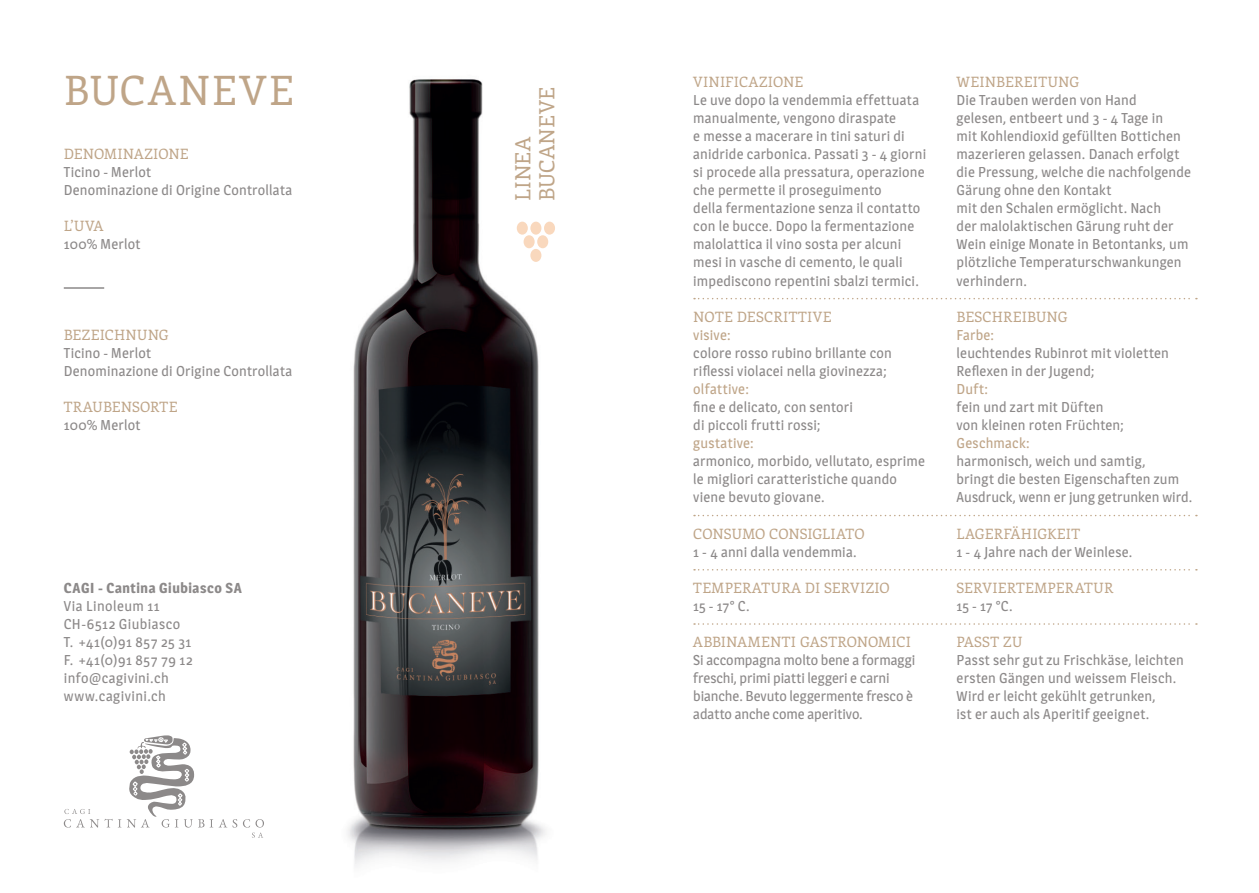
<style>
.page{position:relative;width:1259px;height:893px;background:#fff}
.page>*{position:absolute;margin:0;border:0;box-sizing:border-box;transform-origin:0 0}
.t1{font:40.5px "Enriqueta";letter-spacing:.06em;color:#bfa588}
.t2{font:21px "Enriqueta";letter-spacing:.01em;color:#bfa588}
.t3{font:14.25px/18px "Magra";letter-spacing:.015em;color:#8c8989}
.t4{font:14.25px "Enriqueta";letter-spacing:.015em;color:#bfa588}
.t5{font:14.25px/18px "Magra";letter-spacing:-.005em;color:#8c8989}
.t6{font:14.25px "Magra";letter-spacing:.02em;color:#bfa588}
.t7{font:700 14.25px "Magra";letter-spacing:.035em;color:#8c8989}
</style>
<div class="page">
<img style="left:347px;top:79px;width:208px;height:787px">
<svg style="left:64px;top:735px;width:200px;height:103px"></svg>
<hr style="left:64px;top:287px;width:40px;height:2px;background:#8c8989">
<svg style="left:694px;top:298px;width:503px;height:1px"></svg>
<svg style="left:694px;top:515px;width:503px;height:1px"></svg>
<svg style="left:694px;top:569px;width:503px;height:1px"></svg>
<svg style="left:694px;top:623px;width:503px;height:2px"></svg>
<div style="left:517px;top:222px;width:11px;height:13px;background:#f9d8bd;border-radius:50%"></div>
<div style="left:530px;top:222px;width:11px;height:13px;background:#f9d8bd;border-radius:50%"></div>
<div style="left:544px;top:222px;width:11px;height:13px;background:#f9d8bd;border-radius:50%"></div>
<div style="left:523px;top:235px;width:11px;height:13px;background:#f9d8bd;border-radius:50%"></div>
<div style="left:537px;top:235px;width:11px;height:13px;background:#f9d8bd;border-radius:50%"></div>
<div style="left:530px;top:249px;width:11px;height:13px;background:#f9d8bd;border-radius:50%"></div>
<p class="t1" style="left:64px;top:62px;width:232px">BUCANEVE</p>
<p class="t4" style="left:693px;top:72px;width:112px">VINIFICAZIONE</p>
<p class="t2" style="left:532px;top:201px;width:115px;rotate:-90deg">BUCANEVE</p>
<p class="t3" style="left:693px;top:91px;width:234px">Le uve dopo la vendemmia effettuata manualmente, vengono diraspate<br>e messe a macerare in tini saturi di anidride carbonica. Passati 3 - 4 giorni si procede alla pressatura, operazione che permette il proseguimento</p>
<p class="t3" style="left:693px;top:199px;width:228px">della fermentazione senza il contatto con le bucce. Dopo la fermentazione malolattica il vino sosta per alcuni mesi in vasche di cemento, le quali impediscono repentini sbalzi termici.</p>
<p class="t4" style="left:693px;top:307px;width:140px">NOTE DESCRITTIVE</p>
<p class="t6" style="left:693px;top:326px;width:39px">visive:</p>
<p class="t3" style="left:693px;top:344px;width:200px">colore rosso rubino brillante con riflessi violacei nella giovinezza;</p>
<p class="t6" style="left:693px;top:381px;width:57px">olfattive:</p>
<p class="t3" style="left:693px;top:398px;width:161px">fine e delicato, con sentori</p>
<p class="t3" style="left:693px;top:416px;width:129px">di piccoli frutti rossi;</p>
<p class="t6" style="left:693px;top:435px;width:62px">gustative:</p>
<p class="t3" style="left:693px;top:452px;width:233px">armonico, morbido, vellutato, esprime le migliori caratteristiche quando viene bevuto giovane.</p>
<p class="t4" style="left:693px;top:523px;width:173px">CONSUMO CONSIGLIATO</p>
<p class="t3" style="left:693px;top:543px;width:165px">1 - 4 anni dalla vendemmia.</p>
<p class="t4" style="left:693px;top:578px;width:198px">TEMPERATURA DI SERVIZIO</p>
<p class="t3" style="left:693px;top:597px;width:58px">15 - 17° C.</p>
<p class="t4" style="left:693px;top:632px;width:219px">ABBINAMENTI GASTRONOMICI</p>
<p class="t5" style="left:693px;top:651px;width:223px">Si accompagna molto bene a formaggi freschi, primi piatti leggeri e carni bianche. Bevuto leggermente fresco è adatto anche come aperitivo.</p>
<p class="t2" style="left:508px;top:201px;width:66px;rotate:-90deg">LINEA</p>
<p class="t4" style="left:64px;top:144px;width:126px">DENOMINAZIONE</p>
<p class="t3" style="left:64px;top:163px;width:89px">Ticino - Merlot</p>
<p class="t3" style="left:64px;top:181px;width:230px">Denominazione di Origine Controllata</p>
<p class="t4" style="left:64px;top:216px;width:41px">L’UVA</p>
<p class="t3" style="left:64px;top:235px;width:78px">100% Merlot</p>
<p class="t4" style="left:64px;top:325px;width:106px">BEZEICHNUNG</p>
<p class="t3" style="left:64px;top:344px;width:89px">Ticino - Merlot</p>
<p class="t3" style="left:64px;top:362px;width:230px">Denominazione di Origine Controllata</p>
<p class="t4" style="left:64px;top:397px;width:115px">TRAUBENSORTE</p>
<p class="t3" style="left:64px;top:416px;width:78px">100% Merlot</p>
<p class="t7" style="left:64px;top:579px;width:179px">CAGI - Cantina Giubiasco SA</p>
<p class="t3" style="left:64px;top:597px;width:130px">Via Linoleum 11<br>CH-6512 Giubiasco<br>T. +41(0)91 857 25 31<br>F. +41(0)91 857 79 12 info@cagivini.ch www.cagivini.ch</p>
<p class="t4" style="left:956px;top:72px;width:124px">WEINBEREITUNG</p>
<p class="t3" style="left:956px;top:91px;width:182px">Die Trauben werden von Hand</p>
<p class="t3" style="left:956px;top:109px;width:208px">gelesen, entbeert und 3 - 4 Tage in</p>
<p class="t3" style="left:956px;top:127px;width:236px">mit Kohlendioxid gefüllten Bottichen mazerieren gelassen. Danach erfolgt die Pressung, welche die nachfolgende Gärung ohne den Kontakt</p>
<p class="t3" style="left:956px;top:199px;width:233px">mit den Schalen ermöglicht. Nach<br>der malolaktischen Gärung ruht der<br>Wein einige Monate in Betontanks, um plötzliche Temperaturschwankungen verhindern.</p>
<p class="t4" style="left:956px;top:307px;width:112px">BESCHREIBUNG</p>
<p class="t6" style="left:956px;top:326px;width:39px">Farbe:</p>
<p class="t3" style="left:956px;top:344px;width:214px">leuchtendes Rubinrot mit violetten<br>Reflexen in der Jugend;</p>
<p class="t6" style="left:956px;top:381px;width:33px">Duft:</p>
<p class="t3" style="left:956px;top:398px;width:149px">fein und zart mit Düften</p>
<p class="t3" style="left:956px;top:416px;width:169px">von kleinen roten Früchten;</p>
<p class="t6" style="left:956px;top:435px;width:75px">Geschmack:</p>
<p class="t3" style="left:956px;top:452px;width:237px">harmonisch, weich und samtig,<br>bringt die besten Eigenschaften zum<br>Ausdruck, wenn er jung getrunken wird.</p>
<p class="t4" style="left:956px;top:523px;width:125px">LAGERFÄHIGKEIT</p>
<p class="t3" style="left:956px;top:543px;width:177px">1 - 4 Jahre nach der Weinlese.</p>
<p class="t4" style="left:956px;top:578px;width:158px">SERVIERTEMPERATUR</p>
<p class="t3" style="left:956px;top:597px;width:58px">15 - 17 °C.</p>
<p class="t4" style="left:956px;top:632px;width:67px">PASST ZU</p>
<p class="t3" style="left:956px;top:651px;width:229px">Passt sehr gut zu Frischkäse, leichten ersten Gängen und weissem Fleisch.<br>Wird er leicht gekühlt getrunken,</p>
<p class="t3" style="left:956px;top:705px;width:194px">ist er auch als Aperitif geeignet.</p>
</div>
